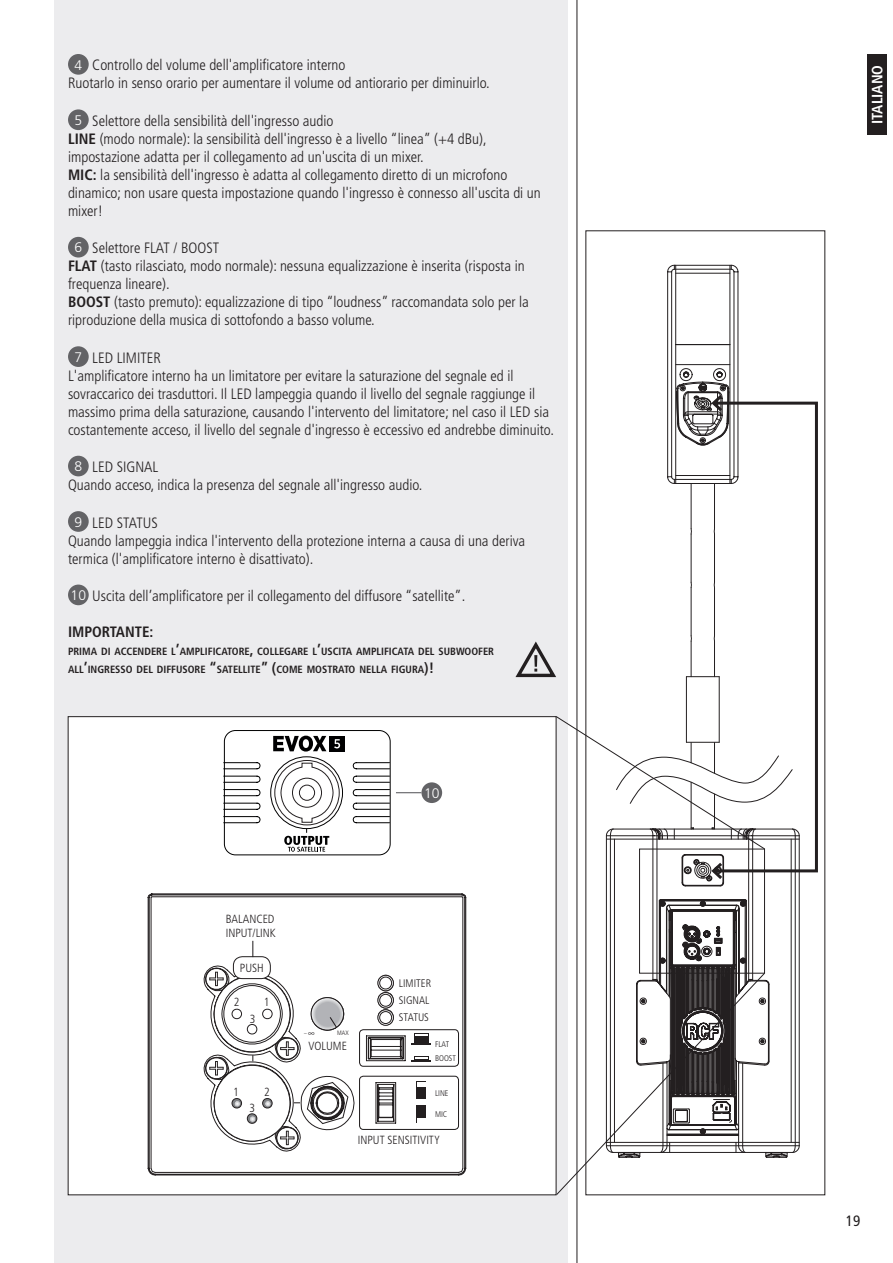
<style>
.page{position:relative;width:893px;height:1263px;background:#fff}
.page>*{position:absolute;margin:0;border:0;box-sizing:border-box;transform-origin:0 0}
.t1{font:300 condensed 15px/18px "Frutiger LT Std";color:#231f20}
.t2{font:700 condensed 15px "Frutiger LT Std";color:#231f20}
.t3{font:700 condensed 15px "Frutiger LT Std";color:#fff}
.t4{font:condensed 15px "Frutiger";color:#231f20}
.t5{font:300 13.8px "Frutiger LT Std";color:#fff}
.t6{font:300 condensed 11.85px/14.1px "Frutiger LT Std";color:#231f20}
.t7{font:300 condensed 10.95px/16.2px "Frutiger LT Std";color:#231f20}
.t8{font:700 condensed 10.5px "Frutiger LT Std";color:#231f20}
.t9{font:300 condensed 8.25px/14.2px "Frutiger LT Std";color:#231f20}
.t10{font:300 condensed 6.3px "Frutiger LT Std";color:#231f20}
.t11{font:300 condensed 5.4px "Frutiger LT Std";color:#231f20}
.s1{font-stretch:normal;font-size:13.8px;color:#fff}
.s2{font-weight:700}
.s3{font-size:15px}
</style>
<div class="page">
<div style="left:54px;top:0;width:514px;height:1263px;background:#ececee"></div>
<hr style="left:577px;top:0;width:1px;height:1263px;background:#231f20">
<div style="left:867px;top:54px;width:20px;height:81px;background:#231f20"></div>
<div style="left:68px;top:54px;width:21px;height:21px;background:#636366;border-radius:50%"></div>
<div style="left:68px;top:109px;width:21px;height:21px;background:#636366;border-radius:50%"></div>
<div style="left:68px;top:237px;width:21px;height:21px;background:#636366;border-radius:50%"></div>
<div style="left:68px;top:346px;width:21px;height:21px;background:#636366;border-radius:50%"></div>
<div style="left:68px;top:456px;width:21px;height:20px;background:#636366;border-radius:50%"></div>
<div style="left:68px;top:511px;width:21px;height:21px;background:#636366;border-radius:50%"></div>
<div style="left:68px;top:585px;width:21px;height:20px;background:#636366;border-radius:50%"></div>
<div style="left:68px;top:717px;width:488px;height:478px;background:#fff"></div>
<svg style="left:147px;top:893px;width:320px;height:283px"></svg>
<div style="left:233px;top:957px;width:37px;height:21px;background:#fff;border-radius:9px"></div>
<div style="left:233px;top:956px;width:38px;height:23px;border:1px solid #231f20;border-radius:9px"></div>
<svg style="left:252px;top:941px;width:1px;height:16px"></svg>
<div style="left:414px;top:1033px;width:14px;height:10px;background:#231f20"></div>
<svg style="left:415px;top:1034px;width:12px;height:2px"></svg>
<hr style="left:411px;top:1043px;width:20px;height:2px;background:#231f20">
<div style="left:417px;top:1081px;width:9px;height:18px;background:#231f20"></div>
<svg style="left:417px;top:1082px;width:8px;height:4px"></svg>
<div style="left:417px;top:1105px;width:9px;height:18px;background:#231f20"></div>
<svg style="left:417px;top:1118px;width:8px;height:4px"></svg>
<div style="left:414px;top:1055px;width:14px;height:5px;background:#231f20"></div>
<svg style="left:411px;top:1057px;width:20px;height:4px"></svg>
<div style="left:359px;top:1029px;width:100px;height:38px;border:1px solid #231f20;border-radius:4px"></div>
<div style="left:359px;top:1076px;width:100px;height:54px;border:1px solid #231f20;border-radius:4px"></div>
<svg style="left:378px;top:975px;width:15px;height:16px"></svg>
<div style="left:377px;top:975px;width:17px;height:16px;border:1px solid #231f20;border-radius:50%"></div>
<div style="left:380px;top:977px;width:12px;height:12px;background:#fff;border-radius:50%"></div>
<div style="left:379px;top:976px;width:13px;height:13px;border:1px solid #231f20;border-radius:50%"></div>
<svg style="left:378px;top:992px;width:15px;height:16px"></svg>
<div style="left:377px;top:992px;width:17px;height:16px;border:1px solid #231f20;border-radius:50%"></div>
<div style="left:380px;top:994px;width:12px;height:12px;background:#fff;border-radius:50%"></div>
<div style="left:379px;top:994px;width:13px;height:13px;border:1px solid #231f20;border-radius:50%"></div>
<svg style="left:378px;top:1010px;width:15px;height:15px"></svg>
<div style="left:377px;top:1009px;width:17px;height:17px;border:1px solid #231f20;border-radius:50%"></div>
<div style="left:380px;top:1011px;width:12px;height:12px;background:#fff;border-radius:50%"></div>
<div style="left:379px;top:1011px;width:13px;height:13px;border:1px solid #231f20;border-radius:50%"></div>
<div style="left:224px;top:730px;width:167px;height:125px;border:1px solid #000001;border-radius:11px"></div>
<svg style="left:223px;top:736px;width:167px;height:116px"></svg>
<div style="left:299px;top:785px;width:16px;height:15px;border:1px solid #231f20;border-radius:50%"></div>
<div style="left:421px;top:782px;width:21px;height:21px;background:#636366;border-radius:50%"></div>
<svg style="left:396px;top:792px;width:25px;height:1px"></svg>
<svg style="left:556px;top:1158px;width:209px;height:37px"></svg>
<div style="left:712px;top:402px;width:106px;height:470px;border:3px solid #231f20"></div>
<svg style="left:513px;top:265px;width:287px;height:893px"></svg>
<svg style="left:200px;top:963px;width:149px;height:189px"></svg>
<p class="t1" style="left:68px;top:56px;width:423px;text-indent:6px"><span class="s1">4</span> Controllo del volume dell'amplificatore interno<br>Ruotarlo in senso orario per aumentare il volume od antiorario per diminuirlo.</p>
<p class="t1" style="left:68px;top:112px;width:474px;text-indent:6px"><span class="s1">5</span> Selettore della sensibilità dell'ingresso audio<br><span class="s2">LINE</span> (modo normale): la sensibilità dell'ingresso è a livello “linea” (+4 dBu), impostazione adatta per il collegamento ad un'uscita di un mixer.<br><span class="s2">MIC:</span> la sensibilità dell'ingresso è adatta al collegamento diretto di un microfono dinamico; non usare questa impostazione quando l'ingresso è connesso all'uscita di un mixer!</p>
<p class="t1" style="left:68px;top:239px;width:462px;text-indent:6px"><span class="s1">6</span> Selettore FLAT / BOOST<br><span class="s2">FLAT</span> (tasto rilasciato, modo normale): nessuna equalizzazione è inserita (risposta in frequenza lineare).<br><span class="s2">BOOST</span> (tasto premuto): equalizzazione di tipo “loudness” raccomandata solo per la riproduzione della musica di sottofondo a basso volume.</p>
<p class="t1" style="left:68px;top:349px;width:487px;text-indent:6px"><span class="s1">7</span> LED LIMITER<br>L'amplificatore interno ha un limitatore per evitare la saturazione del segnale ed il sovraccarico dei trasduttori. Il LED lampeggia quando il livello del segnale raggiunge il massimo prima della saturazione, causando l'intervento del limitatore; nel caso il LED sia costantemente acceso, il livello del segnale d'ingresso è eccessivo ed andrebbe diminuito.</p>
<p class="t1" style="left:68px;top:458px;width:356px;text-indent:6px"><span class="s1">8</span> LED SIGNAL<br>Quando acceso, indica la presenza del segnale all'ingresso audio.</p>
<p class="t1" style="left:68px;top:514px;width:458px;text-indent:6px"><span class="s1">9</span> LED STATUS<br>Quando lampeggia indica l'intervento della protezione interna a causa di una deriva termica (l'amplificatore interno è disattivato).</p>
<p class="t1" style="left:71px;top:587px;width:396px"><span class="s1">10</span> Uscita dell’amplificatore per il collegamento del diffusore “satellite”.</p>
<p class="t2" style="left:68px;top:623px;width:87px">IMPORTANTE:</p>
<p class="t8" style="left:68px;top:645px;width:7px">PRIMA</p>
<p class="t8" style="left:101px;top:645px;width:87px">DI ACCENDERE L<span class="s3">’</span>AMP</p>
<p class="t8" style="left:200px;top:645px;width:28px">LIFICATOR</p>
<p class="t8" style="left:245px;top:645px;width:100px">E<span class="s3">,</span> COLLEGARE L<span class="s3">’</span>USCITA</p>
<p class="t8" style="left:356px;top:645px;width:8px">AMP</p>
<p class="t8" style="left:376px;top:645px;width:28px">LIFICATA</p>
<p class="t8" style="left:418px;top:645px;width:77px">DEL SUBWOOFER</p>
<p class="t8" style="left:68px;top:663px;width:266px">ALL<span class="s3">’</span>INGRESSO DEL DIFFUSORE <span class="s3">“</span>SATELLITE<span class="s3">” (</span>COM E MOSTRATO</p>
<p class="t8" style="left:359px;top:663px;width:76px">NELLA FIGURA<span class="s3">)!</span></p>
<p class="t5" style="left:424px;top:785px;width:17px">10</p>
<p class="t6" style="left:226px;top:912px;width:52px">BALANCED<br>INPUT/LINK</p>
<p class="t6" style="left:240px;top:961px;width:25px">PUSH</p>
<p class="t6" style="left:234px;top:995px;width:7px">2</p>
<p class="t6" style="left:264px;top:995px;width:7px">1</p>
<p class="t6" style="left:250px;top:1012px;width:7px">3</p>
<p class="t6" style="left:233px;top:1085px;width:7px">1</p>
<p class="t6" style="left:264px;top:1085px;width:7px">2</p>
<p class="t6" style="left:249px;top:1101px;width:7px">3</p>
<p class="t10" style="left:337px;top:1029px;width:13px">MAX</p>
<p class="t6" style="left:309px;top:1039px;width:40px">VOLUME</p>
<p class="t11" style="left:304px;top:1029px;width:4px">–</p>
<p class="t7" style="left:399px;top:975px;width:34px">LIMITER</p>
<p class="t7" style="left:399px;top:993px;width:32px">SIGNAL<br>STATUS</p>
<p class="t9" style="left:435px;top:1037px;width:22px">FLAT<br>BOOST</p>
<p class="t9" style="left:435px;top:1086px;width:15px">LINE</p>
<p class="t9" style="left:435px;top:1107px;width:14px">MIC</p>
<p class="t6" style="left:358px;top:1133px;width:84px">INPUT SENSITIVITY</p>
<p class="t3" style="left:868px;top:124px;width:60px;rotate:-90deg">ITALIANO</p>
<p class="t4" style="left:846px;top:1211px;width:16px">19</p>
</div>
